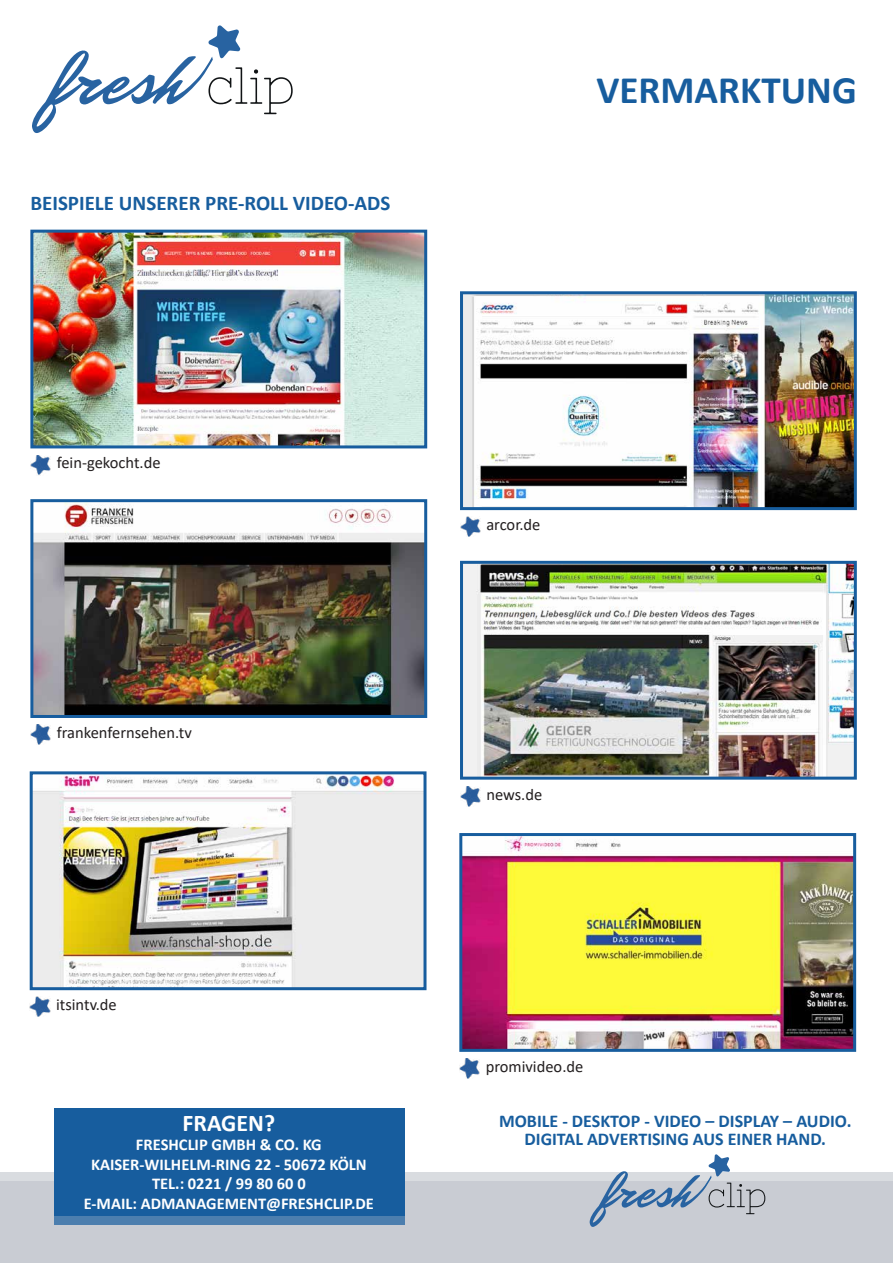
<style>
.page{position:relative;width:893px;height:1263px;background:#fff}
.page>*{position:absolute;margin:0;border:0;box-sizing:border-box;transform-origin:0 0}
.t1{font:700 39px "Calibri";color:#175d9e}
.t2{font:700 24px "Calibri";color:#fff}
.t3{font:700 21px "Calibri";color:#175d9e}
.t4{font:700 18px/18px "Calibri";color:#175d9e;text-align:center}
.t5{font:700 16.5px/19.5px "Calibri";color:#fff;text-align:center}
.t6{font:16.5px "Calibri";color:#231f20}
</style>
<div class="page">
<svg style="left:0;top:1172px;width:893px;height:10px;background:#d7dade"></svg>
<div style="left:0;top:1182px;width:893px;height:81px;background:#c9ccd3"></div>
<div style="left:54px;top:1108px;width:351px;height:117px;background:#175d9e"></div>
<svg style="left:32px;top:25px;width:261px;height:108px"></svg>
<svg style="left:590px;top:1154px;width:175px;height:73px"></svg>
<img style="left:464px;top:295px;width:389px;height:211px">
<div style="left:460px;top:291px;width:397px;height:219px;border:3px solid #175d9e"></div>
<img style="left:34px;top:234px;width:389px;height:210px">
<div style="left:30px;top:230px;width:397px;height:218px;border:3px solid #175d9e"></div>
<img style="left:30px;top:455px;width:21px;height:20px">
<img style="left:460px;top:517px;width:20px;height:20px">
<img style="left:464px;top:565px;width:389px;height:211px">
<div style="left:460px;top:561px;width:397px;height:219px;border:3px solid #175d9e"></div>
<img style="left:34px;top:503px;width:389px;height:211px">
<div style="left:30px;top:499px;width:397px;height:219px;border:3px solid #175d9e"></div>
<img style="left:30px;top:724px;width:21px;height:21px">
<img style="left:460px;top:786px;width:20px;height:20px">
<img style="left:463px;top:837px;width:389px;height:211px">
<div style="left:459px;top:833px;width:397px;height:219px;border:3px solid #175d9e"></div>
<img style="left:34px;top:775px;width:388px;height:211px">
<div style="left:30px;top:771px;width:396px;height:219px;border:3px solid #175d9e"></div>
<img style="left:30px;top:997px;width:20px;height:20px">
<img style="left:459px;top:1058px;width:21px;height:20px">
<p class="t3" style="left:30px;top:188px;width:362px">BEISPIELE UNSERER PRE-ROLL VIDEO-ADS</p>
<p class="t1" style="left:596px;top:62px;width:262px">VERMARKTUNG</p>
<p class="t6" style="left:57px;top:451px;width:105px">fein-gekocht.de</p>
<p class="t6" style="left:57px;top:721px;width:137px">frankenfernsehen.tv</p>
<p class="t6" style="left:56px;top:993px;width:62px">itsintv.de</p>
<p class="t2" style="left:183px;top:1106px;width:94px">FRAGEN?</p>
<p class="t5" style="left:91px;top:1135px;width:277px">FRESHCLIP GMBH &amp; CO. KG<br>KAISER-WILHELM-RING 22 - 50672 KÖLN<br>TEL.: 0221 / 99 80 60 0</p>
<p class="t5" style="left:84px;top:1193px;width:292px">E-MAIL: ADMANAGEMENT@FRESHCLIP.DE</p>
<p class="t6" style="left:486px;top:513px;width:56px">arcor.de</p>
<p class="t6" style="left:486px;top:783px;width:57px">news.de</p>
<p class="t6" style="left:486px;top:1055px;width:99px">promivideo.de</p>
<p class="t4" style="left:499px;top:1112px;width:354px">MOBILE - DESKTOP - VIDEO – DISPLAY – AUDIO.<br>DIGITAL ADVERTISING AUS EINER HAND.</p>
</div>
